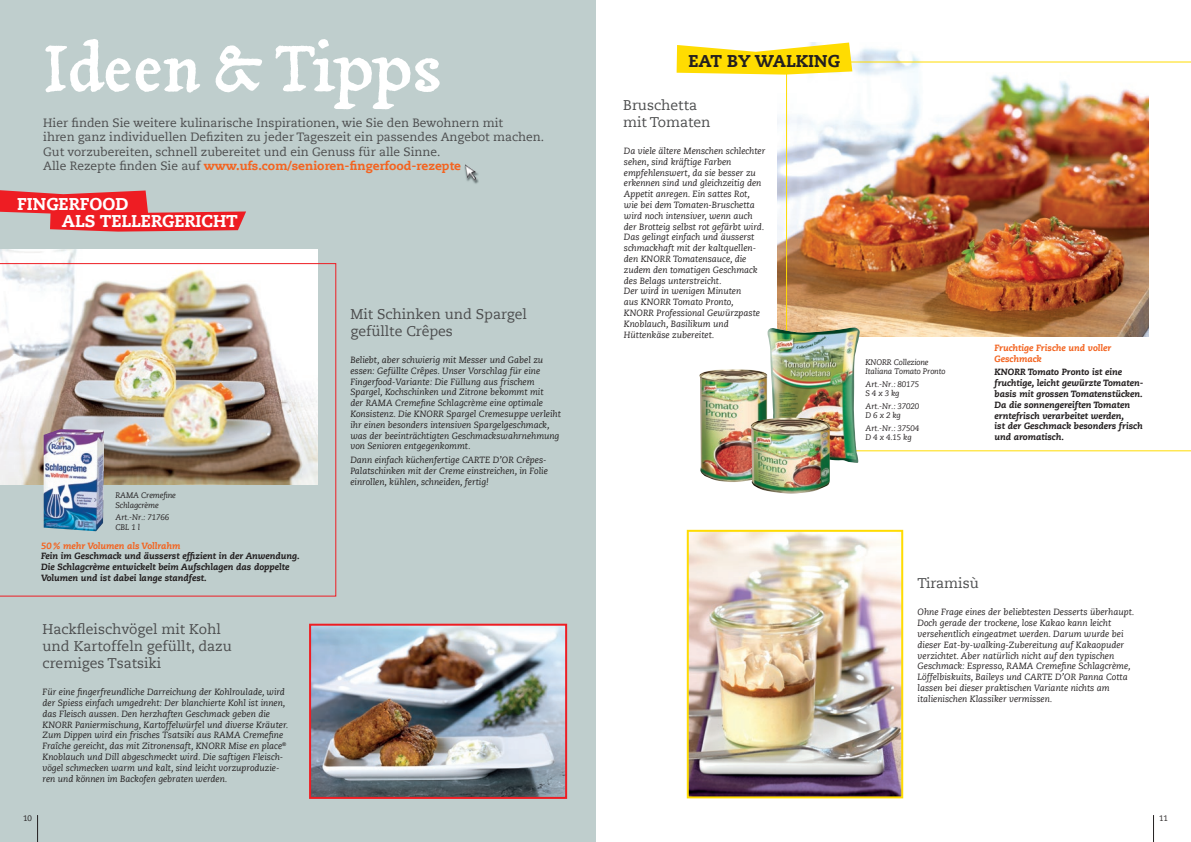
<style>
.page{position:relative;width:1191px;height:842px;background:#fff}
.page>*{position:absolute;margin:0;border:0;box-sizing:border-box;transform-origin:0 0}
.t1{font:65px "Yanone Tagesschrift";color:#fff}
.t2{font:800 17px "Caecilia Com 85";color:#fff}
.t3{font:800 17px "Caecilia Com 85";color:#231f20}
.t4{font:14px/16.8px "Caecilia Com 55 Roman";color:#4b4c4d}
.t5{font:12px/14.4px "Caecilia Com 55 Roman";color:#4b4c4d}
.t6{font:800 12px "Caecilia Com 85";color:#f36421}
.t7{font:italic 9px/10.8px "Caecilia Com 56";color:#231f20}
.t8{font:italic 800 9px/10.8px "Caecilia Com 86";color:#231f20}
.t9{font:italic 800 9px/10.8px "Caecilia Com 86";color:#f36421}
.t10{font:italic 8px/9.6px "Caecilia Com 56";letter-spacing:-.015em;color:#231f20}
.t11{font:8px "Caecilia Com 55 Roman";color:#231f20}
.s1{font-family:"Caecilia Com 55 Roman";font-weight:400;color:#4b4c4d}
</style>
<div class="page">
<img style="left:699px;top:369px;width:68px;height:113px">
<div style="left:0;top:0;width:595px;height:842px;background:#bfcecd"></div>
<svg style="left:0;top:190px;width:246px;height:42px;background:#dc5e61"></svg>
<img style="left:0;top:250px;width:317px;height:13px">
<img style="left:0;top:263px;width:336px;height:333px">
<img style="left:312px;top:627px;width:252px;height:169px">
<div style="left:309px;top:624px;width:258px;height:175px;border:2px solid #ee1d23"></div>
<img style="left:778px;top:48px;width:370px;height:279px">
<img style="left:786px;top:62px;width:405px;height:389px">
<svg style="left:676px;top:43px;width:176px;height:32px"></svg>
<img style="left:690px;top:533px;width:210px;height:262px">
<div style="left:687px;top:530px;width:216px;height:268px;border:2px solid #ffdc01"></div>
<svg style="left:37px;top:815px;width:1px;height:27px"></svg>
<svg style="left:1153px;top:815px;width:1px;height:27px"></svg>
<img style="left:767px;top:327px;width:93px;height:136px">
<img style="left:750px;top:418px;width:80px;height:76px">
<img style="left:44px;top:429px;width:60px;height:102px">
<img style="left:464px;top:165px;width:15px;height:19px">
<img style="left:465px;top:164px;width:12px;height:17px">
<h1 class="t1" style="left:43px;top:29px;width:400px">Ideen &amp; Tipps</h1>
<h3 class="t5" style="left:43px;top:115px;width:502px">Hier finden Sie weitere kulinarische Inspirationen, wie Sie den Bewohnern mit<br>ihren ganz individuellen Defiziten zu jeder Tageszeit ein passendes Angebot machen.<br>Gut vorzubereiten, schnell zubereitet und ein Genuss für alle Sinne.</h3>
<h3 class="t6" style="left:43px;top:158px;width:419px"><span class="s1">Alle Rezepte finden Sie auf</span> www.ufs.com/senioren-fingerfood-rezepte</h3>
<h2 class="t2" style="left:17px;top:192px;width:113px">FINGERFOOD</h2>
<h2 class="t2" style="left:62px;top:209px;width:177px">ALS TELLERGERICHT</h2>
<p class="t10" style="left:115px;top:490px;width:62px">RAMA Cremefine<br>Schlagcrème</p>
<p class="t10" style="left:115px;top:512px;width:55px">Art.-Nr.: 71766<br>CBL 1 l</p>
<p class="t9" style="left:41px;top:540px;width:141px">50 % mehr Volumen als Vollrahm</p>
<p class="t8" style="left:41px;top:551px;width:260px">Fein im Geschmack und äusserst effizient in der Anwendung.<br>Die Schlagcrème entwickelt beim Aufschlagen das doppelte<br>Volumen und ist dabei lange standfest.</p>
<h3 class="t4" style="left:43px;top:621px;width:191px">Hackfleischvögel mit Kohl und Kartoffeln gefüllt, dazu cremiges Tsatsiki</h3>
<p class="t7" style="left:43px;top:687px;width:247px">Für eine fingerfreundliche Darreichung der Kohlroulade, wird der Spiess einfach umgedreht: Der blanchierte Kohl ist innen, das Fleisch aussen. Den herzhaften Geschmack geben die KNORR Paniermischung, Kartoffelwürfel und diverse Kräuter.<br>Zum Dippen wird ein frisches Tsatsiki aus RAMA Cremefine Fraîche gereicht, das mit Zitronensaft, KNORR Mise en place<sup>® </sup>Knoblauch und Dill abgeschmeckt wird. Die saftigen Fleisch&shy;vögel schmecken warm und kalt, sind leicht vorzuproduzie&shy;ren und können im Backofen gebraten werden.</p>
<h3 class="t4" style="left:350px;top:305px;width:178px">Mit Schinken und Spargel gefüllte Crêpes</h3>
<p class="t7" style="left:350px;top:354px;width:212px">Beliebt, aber schwierig mit Messer und Gabel zu essen: Gefüllte Crêpes. Unser Vorschlag für eine Fingerfood-Variante: Die Füllung aus frischem Spargel, Kochschinken und Zitrone bekommt mit<br>der RAMA Cremefine Schlagcrème eine optimale Konsistenz. Die KNORR Spargel Cremesuppe verleiht ihr einen besonders intensiven Spargelgeschmack, was der beeinträchtigten Geschmackswahrnehmung von Senioren entgegenkommt.</p>
<p class="t7" style="left:350px;top:454px;width:199px">Dann einfach küchenfertige CARTE D’OR Crêpes-<br>Palatschinken mit der Creme einstreichen, in Folie einrollen, kühlen, schneiden, fertig!</p>
<h2 class="t3" style="left:688px;top:50px;width:153px">EAT BY WALKING</h2>
<h3 class="t4" style="left:623px;top:96px;width:89px">Bruschetta mit Tomaten</h3>
<p class="t7" style="left:624px;top:145px;width:143px">Da viele ältere Menschen schlechter sehen, sind kräftige Farben empfehlenswert, da sie besser zu erkennen sind und gleichzeitig den<br>Appetit anregen. Ein sattes Rot, wie bei dem Tomaten-Bruschetta wird noch intensiver, wenn auch der Brotteig selbst rot gefärbt wird.<br>Das gelingt einfach und äusserst schmackhaft mit der kaltquellen&shy;den KNORR Tomatensauce, die zudem den tomatigen Geschmack des Belags unterstreicht.<br>Der wird in wenigen Minuten<br>aus KNORR Tomato Pronto,<br>KNORR Professional Gewürzpaste<br>Knoblauch, Basilikum und<br>Hüttenkäse zubereitet.</p>
<p class="t10" style="left:865px;top:357px;width:81px">KNORR Collezione<br>Italiana Tomato Pronto</p>
<p class="t10" style="left:865px;top:379px;width:55px">Art.-Nr.: 80175<br>S 4 x 3 kg</p>
<p class="t10" style="left:865px;top:401px;width:55px">Art.-Nr.: 37020<br>D 6 x 2 kg</p>
<p class="t10" style="left:865px;top:423px;width:55px">Art.-Nr.: 37504<br>D 4 x 4.15 kg</p>
<p class="t9" style="left:994px;top:342px;width:118px">Fruchtige Frische und voller<br>Geschmack</p>
<p class="t8" style="left:994px;top:367px;width:150px">KNORR Tomato Pronto ist eine fruchtige, leicht gewürzte Tomaten&shy;basis mit grossen Tomatenstücken.<br>Da die sonnengereiften Tomaten erntefrisch verarbeitet werden,<br>ist der Geschmack besonders frisch und aromatisch.</p>
<h3 class="t4" style="left:917px;top:575px;width:63px">Tiramisù</h3>
<p class="t7" style="left:917px;top:607px;width:218px">Ohne Frage eines der beliebtesten Desserts überhaupt.<br>Doch gerade der trockene, lose Kakao kann leicht versehentlich eingeatmet werden. Darum wurde bei dieser Eat-by-walking-Zubereitung auf Kakaopuder verzichtet. Aber natürlich nicht auf den typischen Geschmack: Espresso, RAMA Cremefine Schlagcrème, Löffelbiskuits, Baileys und CARTE D’OR Panna Cotta lassen bei dieser praktischen Variante nichts am italienischen Klassiker vermissen.</p>
<p class="t11" style="left:23px;top:813px;width:10px">10</p>
<p class="t11" style="left:1159px;top:813px;width:10px">11</p>
</div>
